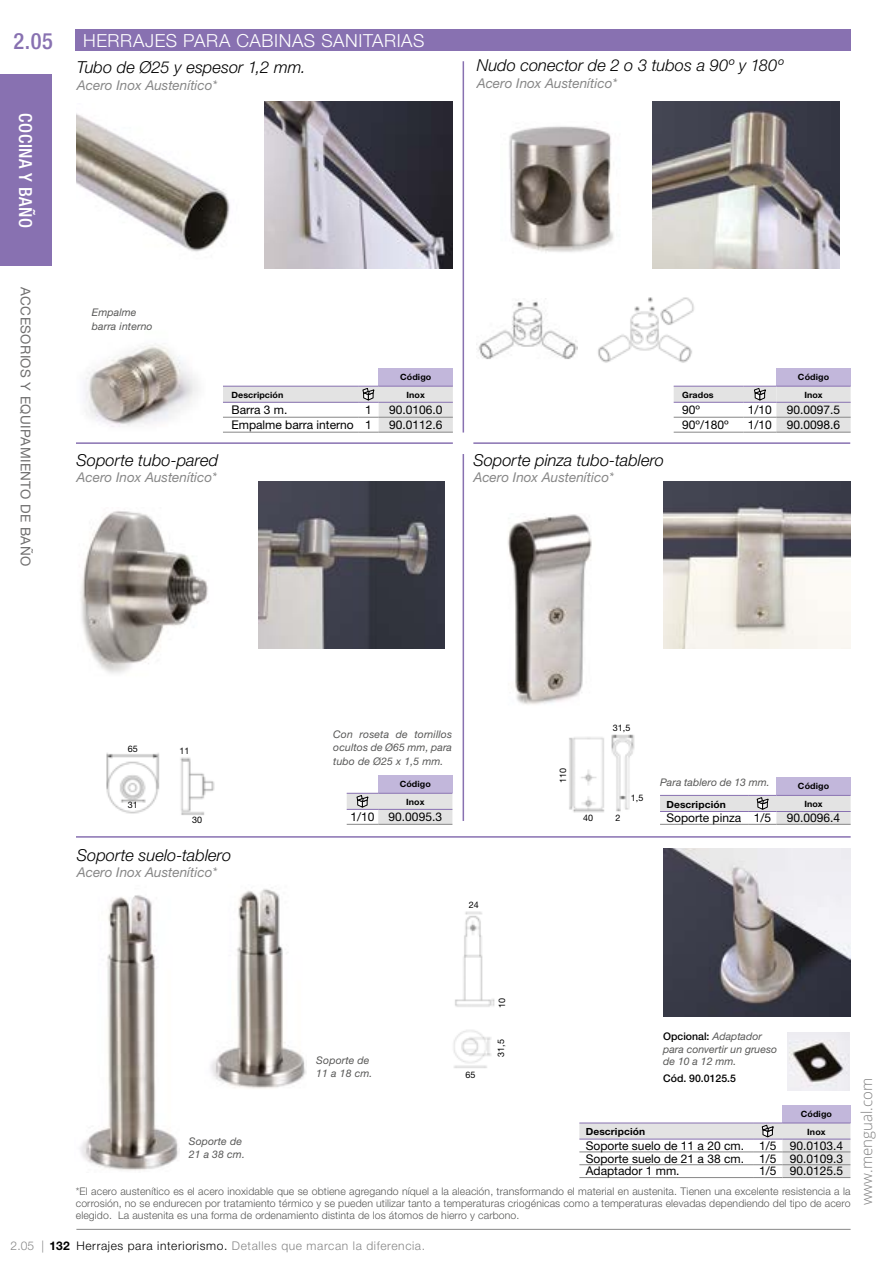
<style>
.page{position:relative;width:893px;height:1263px;background:#fff}
.page>*{position:absolute;margin:0;border:0;box-sizing:border-box;transform-origin:0 0}
.t1{font:500 condensed 22.5px "Helvetica Neue LT Pro";color:#8871b1}
.t2{font:300 18px "Helvetica Neue LT Pro";letter-spacing:.03em;color:#fff}
.t3{font:500 condensed 18px "Helvetica Neue LT Pro";letter-spacing:.025em;color:#fff}
.t4{font:italic 300 16.5px "Helvetica Neue LT Pro";color:#000}
.t5{font:300 15px "Open Sans";color:#808080}
.t6{font:italic 13.5px "Helvetica Neue LT Pro";color:#878787}
.t7{font:13.5px "Helvetica Neue LT Pro";letter-spacing:.03em;color:#706f6f}
.t8{font:12px "Helvetica Neue LT Pro";color:#000}
.t9{font:300 12px "Helvetica Neue LT Pro";letter-spacing:.05em;color:#878787}
.t10{font:300 10.5px/12px "Helvetica Neue LT Pro";letter-spacing:.01em;color:#575756;text-align:justify}
.t11{font:italic 10.5px/13.5px "Helvetica Neue LT Pro";letter-spacing:.01em;color:#575756}
.t12{font:500 10.5px "Helvetica Neue LT Pro";color:#000}
.t13{font:700 9.9px "Helvetica Neue LT Pro";letter-spacing:.01em;color:#000;scale:1.04 1}
.t14{font:9px "Helvetica Neue LT Pro";color:#000}
.t15{font:700 8.55px/18px "Helvetica Neue LT Pro";letter-spacing:.01em;color:#000;text-align:center;scale:1.04 1}
.s1{font-weight:500;font-style:normal;color:#000}
.s2{font-weight:700;color:#000}
.s3{color:#000}
</style>
<div class="page">
<img style="left:84px;top:343px;width:114px;height:84px">
<img style="left:77px;top:104px;width:188px;height:165px">
<img style="left:265px;top:101px;width:187px;height:168px">
<img style="left:653px;top:101px;width:187px;height:168px">
<img style="left:663px;top:849px;width:187px;height:167px">
<img style="left:663px;top:481px;width:187px;height:168px">
<img style="left:509px;top:126px;width:105px;height:127px">
<img style="left:258px;top:481px;width:186px;height:168px">
<img style="left:80px;top:511px;width:129px;height:163px">
<img style="left:507px;top:514px;width:85px;height:191px">
<img style="left:80px;top:895px;width:99px;height:276px">
<img style="left:210px;top:889px;width:96px;height:200px">
<div style="left:75px;top:29px;width:775px;height:22px;background:#8871b1"></div>
<div style="left:0;top:74px;width:52px;height:192px;background:#8871b1"></div>
<hr style="left:76px;top:1229px;width:775px;height:1px;background:#878787">
<div style="left:379px;top:368px;width:74px;height:18px;background:#c2b7db"></div>
<div style="left:223px;top:386px;width:135px;height:16px;background:#e3e3e3"></div>
<hr style="left:223px;top:386px;width:135px;height:1px;background:#8871b1">
<hr style="left:223px;top:402px;width:135px;height:1px;background:#8871b1">
<hr style="left:223px;top:417px;width:135px;height:1px;background:#878787">
<hr style="left:223px;top:432px;width:135px;height:1px;background:#878787">
<svg style="left:358px;top:386px;width:95px;height:47px;background:#dcdbde"></svg>
<div style="left:776px;top:368px;width:75px;height:18px;background:#c2b7db"></div>
<hr style="left:674px;top:432px;width:69px;height:1px;background:#878787">
<hr style="left:743px;top:432px;width:33px;height:1px;background:#878787">
<hr style="left:776px;top:432px;width:75px;height:1px;background:#878787">
<svg style="left:674px;top:386px;width:177px;height:46px"></svg>
<div style="left:378px;top:775px;width:74px;height:18px;background:#c2b7db"></div>
<hr style="left:347px;top:824px;width:31px;height:1px;background:#878787">
<hr style="left:378px;top:824px;width:74px;height:1px;background:#878787">
<svg style="left:347px;top:793px;width:105px;height:31px;background:#dcdbdf"></svg>
<div style="left:776px;top:777px;width:75px;height:18px;background:#c2b7db"></div>
<svg style="left:660px;top:795px;width:191px;height:30px"></svg>
<div style="left:782px;top:1105px;width:68px;height:18px;background:#c2b7db"></div>
<svg style="left:579px;top:1122px;width:271px;height:56px"></svg>
<img style="left:788px;top:1032px;width:61px;height:59px">
<hr style="left:76px;top:442px;width:377px;height:2px;background:#8871b1">
<hr style="left:473px;top:442px;width:377px;height:2px;background:#8871b1">
<hr style="left:76px;top:836px;width:775px;height:2px;background:#8871b1">
<hr style="left:463px;top:61px;width:1px;height:371px;background:#8871b1">
<hr style="left:463px;top:454px;width:1px;height:367px;background:#8871b1">
<img style="left:478px;top:298px;width:99px;height:61px">
<img style="left:598px;top:297px;width:96px;height:66px">
<img style="left:106px;top:753px;width:109px;height:62px">
<img style="left:569px;top:734px;width:65px;height:79px">
<img style="left:455px;top:911px;width:40px;height:96px">
<img style="left:453px;top:1030px;width:38px;height:38px">
<h1 class="t1" style="left:14px;top:27px;width:41px">2.05</h1>
<h2 class="t3" style="left:36px;top:113px;width:116px;rotate:90deg">COCINA Y BAÑO</h2>
<h2 class="t2" style="left:83px;top:30px;width:343px">HERRAJES PARA CABINAS SANITARIAS</h2>
<h3 class="t4" style="left:77px;top:58px;width:230px">Tubo de Ø25 y espesor 1,2 mm.</h3>
<p class="t6" style="left:77px;top:77px;width:142px">Acero Inox Austenítico*</p>
<p class="t7" style="left:34px;top:287px;width:280px;rotate:90deg">ACCESORIOS Y EQUIPAMIENTO DE BAÑO</p>
<p class="t11" style="left:92px;top:306px;width:62px">Empalme barra interno</p>
<h3 class="t4" style="left:77px;top:450px;width:143px">Soporte tubo-pared</h3>
<p class="t6" style="left:77px;top:469px;width:142px">Acero Inox Austenítico*</p>
<p class="t15" style="left:400px;top:368px;width:31px">Código</p>
<p class="t15" style="left:231px;top:386px;width:51px">Descripción</p>
<p class="t15" style="left:407px;top:386px;width:19px">Inox</p>
<p class="t8" style="left:231px;top:403px;width:58px">Barra 3 m.</p>
<p class="t8" style="left:365px;top:403px;width:8px">1</p>
<p class="t8" style="left:389px;top:403px;width:55px">90.0106.0</p>
<p class="t8" style="left:231px;top:417px;width:142px">Empalme barra interno 1</p>
<p class="t8" style="left:389px;top:417px;width:55px">90.0112.6</p>
<h3 class="t4" style="left:477px;top:55px;width:308px">Nudo conector de 2 o 3 tubos a 90º y 180º</h3>
<p class="t6" style="left:477px;top:75px;width:142px">Acero Inox Austenítico*</p>
<p class="t15" style="left:798px;top:368px;width:31px">Código</p>
<h3 class="t4" style="left:473px;top:450px;width:192px">Soporte pinza tubo-tablero</h3>
<p class="t6" style="left:473px;top:469px;width:142px">Acero Inox Austenítico*</p>
<p class="t15" style="left:682px;top:386px;width:32px">Grados</p>
<p class="t15" style="left:804px;top:386px;width:19px">Inox</p>
<p class="t8" style="left:682px;top:403px;width:19px">90º</p>
<p class="t8" style="left:748px;top:403px;width:94px">1/10 90.0097.5</p>
<p class="t8" style="left:682px;top:417px;width:48px">90º/180º</p>
<p class="t8" style="left:748px;top:417px;width:94px">1/10 90.0098.6</p>
<p class="t14" style="left:128px;top:744px;width:12px">65</p>
<p class="t14" style="left:128px;top:799px;width:12px">31</p>
<p class="t14" style="left:179px;top:746px;width:12px">11</p>
<p class="t14" style="left:192px;top:814px;width:12px">30</p>
<h3 class="t4" style="left:77px;top:845px;width:156px">Soporte suelo-tablero</h3>
<p class="t6" style="left:77px;top:864px;width:142px">Acero Inox Austenítico*</p>
<p class="t11" style="left:333px;top:727px;width:120px;text-align:justify">Con roseta de tornillos ocultos de Ø65 mm, para tubo de Ø25 x 1,5 mm.</p>
<p class="t15" style="left:400px;top:775px;width:31px">Código<br>Inox</p>
<p class="t8" style="left:350px;top:810px;width:93px">1/10 90.0095.3</p>
<p class="t14" style="left:469px;top:899px;width:12px">24</p>
<p class="t14" style="left:558px;top:783px;width:17px;rotate:-90deg">110</p>
<p class="t14" style="left:613px;top:723px;width:19px">31,5</p>
<p class="t14" style="left:583px;top:812px;width:12px">40</p>
<p class="t14" style="left:615px;top:812px;width:7px">2</p>
<p class="t14" style="left:631px;top:793px;width:14px">1,5</p>
<p class="t11" style="left:660px;top:775px;width:111px">Para tablero de 13 mm.</p>
<p class="t15" style="left:798px;top:777px;width:31px">Código</p>
<p class="t13" style="left:666px;top:798px;width:59px">Descripción</p>
<p class="t15" style="left:804px;top:795px;width:19px">Inox</p>
<p class="t8" style="left:666px;top:811px;width:106px">Soporte pinza 1/5</p>
<p class="t8" style="left:787px;top:811px;width:55px">90.0096.4</p>
<p class="t11" style="left:189px;top:1134px;width:58px">Soporte de<br>21 a 38 cm.</p>
<p class="t11" style="left:316px;top:1053px;width:58px">Soporte de<br>11 a 18 cm.</p>
<p class="t14" style="left:466px;top:1069px;width:12px">65</p>
<p class="t14" style="left:497px;top:1008px;width:12px;rotate:-90deg">10</p>
<p class="t14" style="left:496px;top:1056px;width:19px;rotate:-90deg">31,5</p>
<p class="t11" style="left:663px;top:1030px;width:115px;line-height:12.6px"><span class="s1">Opcional:</span> Adaptador para convertir un grueso de 10 a 12 mm.</p>
<p class="t12" style="left:663px;top:1072px;width:74px">Cód. 90.0125.5</p>
<p class="t15" style="left:801px;top:1104px;width:31px">Código</p>
<p class="t13" style="left:586px;top:1126px;width:59px">Descripción</p>
<p class="t15" style="left:807px;top:1122px;width:19px">Inox</p>
<p class="t8" style="left:586px;top:1138px;width:160px">Soporte suelo de 11 a 20 cm.</p>
<p class="t8" style="left:759px;top:1138px;width:86px">1/5 90.0103.4</p>
<p class="t8" style="left:586px;top:1151px;width:160px">Soporte suelo de 21 a 38 cm.</p>
<p class="t8" style="left:759px;top:1151px;width:86px">1/5 90.0109.3</p>
<p class="t8" style="left:586px;top:1164px;width:95px">Adaptador 1 mm.</p>
<p class="t8" style="left:759px;top:1164px;width:86px">1/5 90.0125.5</p>
<p class="t10" style="left:76px;top:1185px;width:776px">*El acero austenítico es el acero inoxidable que se obtiene agregando níquel a la aleación, transformando el material en austenita. Tienen una excelente resistencia a la corrosión, no se endurecen por tratamiento térmico y se pueden utilizar tanto a temperaturas criogénicas como a temperaturas elevadas dependiendo del tipo de acero elegido. La austenita es una forma de ordenamiento distinta de los átomos de hierro y carbono.</p>
<p class="t9" style="left:11px;top:1239px;width:416px">2.05 | <span class="s2">132</span> <span class="s3">Herrajes para interiorismo.</span> Detalles que marcan la diferencia.</p>
<h3 class="t5" style="left:856px;top:1205px;width:129px;rotate:-90deg">www.mengual.com</h3>
</div>
